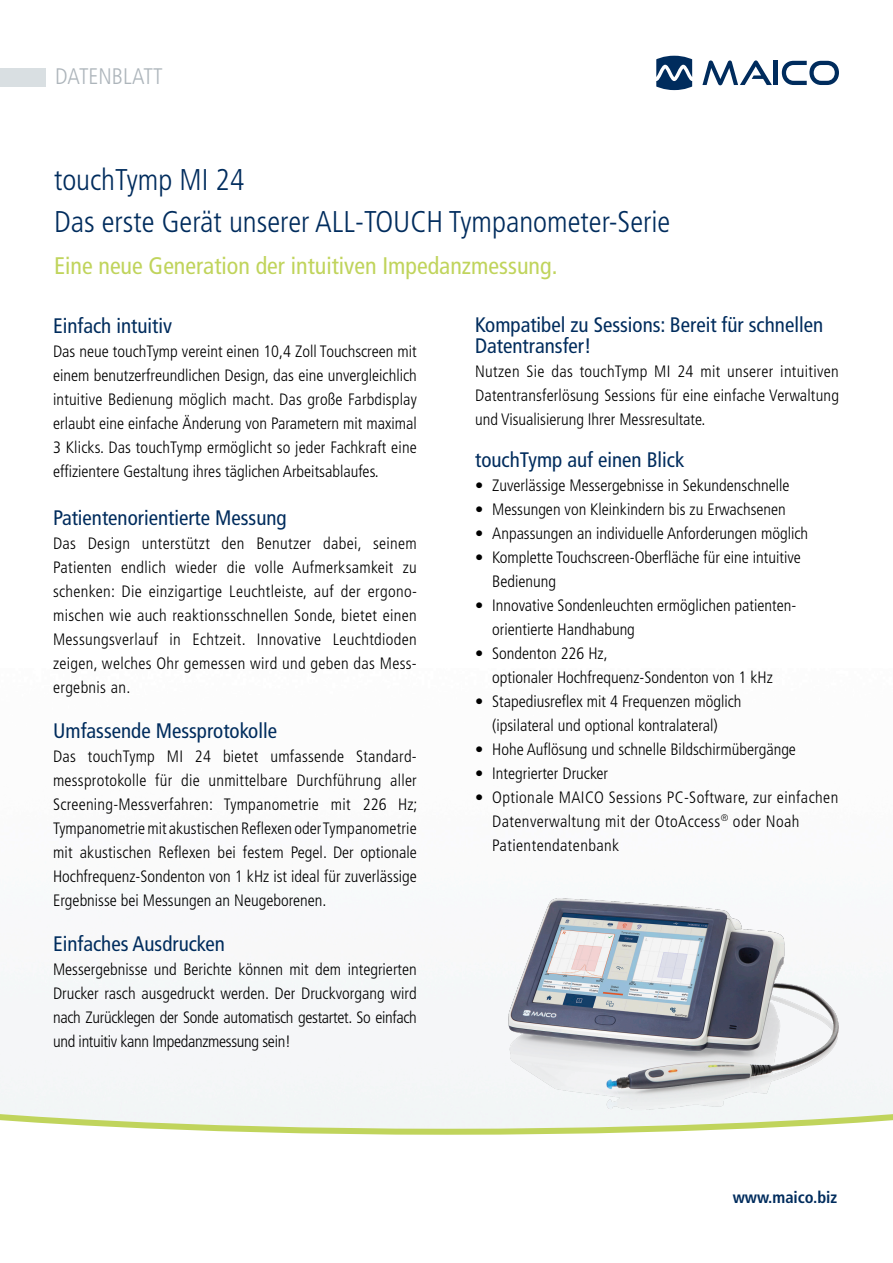
<style>
.page{position:relative;width:893px;height:1263px;background:#fff}
.page>*{position:absolute;margin:0;border:0;box-sizing:border-box;transform-origin:0 0}
.t1{font:300 condensed 30px/42px "Frutiger LT Std";color:#002c5d}
.t2{font:condensed 24px "Frutiger LT Std";color:#c0d45c}
.t3{font:300 condensed 22.5px "Frutiger LT";color:#adb5bb}
.t4{font:condensed 21px/21px "Frutiger LT Std";color:#002c5d}
.t5{font:300 condensed 16.5px/24px "Frutiger LT";color:#000;text-align:justify}
.t6{font:300 condensed 16.5px/24px "Frutiger LT";letter-spacing:.025em;color:#000}
.t7{font:700 condensed 16.5px "Frutiger LT";color:#002c5d}
</style>
<div class="page">
<svg style="left:0;top:1110px;width:893px;height:25px"></svg>
<svg style="left:702px;top:60px;width:70px;height:25px"></svg>
<hr style="left:774px;top:61px;width:4px;height:24px;background:#002c5d">
<svg style="left:782px;top:61px;width:57px;height:24px"></svg>
<svg style="left:656px;top:56px;width:36px;height:34px"></svg>
<div style="left:0;top:68px;width:46px;height:18px;background:#d9dfe2"></div>
<img style="left:427px;top:831px;width:457px;height:304px">
<h3 class="t3" style="left:55px;top:64px;width:109px">DATENBLATT</h3>
<h1 class="t1" style="left:54px;top:159px;width:618px">touchTymp MI 24<br>Das erste Gerät unserer ALL-TOUCH Tympanometer-Serie</h1>
<h2 class="t2" style="left:54px;top:252px;width:505px">Eine neue Generation der intuitiven Impedanzmessung.</h2>
<p class="t4" style="left:53px;top:315px;width:121px">Einfach intuitiv</p>
<p class="t5" style="left:53px;top:339px;width:365px">Das neue touchTymp vereint einen 10,4 Zoll Touchscreen mit einem benutzerfreundlichen Design, das eine unvergleichlich intuitive Bedienung möglich macht. Das große Farbdisplay erlaubt eine einfache Änderung von Parametern mit maximal 3 Klicks. Das touchTymp ermöglicht so jeder Fachkraft eine effizientere Gestaltung ihres täglichen Arbeitsablaufes.</p>
<p class="t4" style="left:53px;top:507px;width:235px">Patientenorientierte Messung</p>
<p class="t5" style="left:53px;top:531px;width:365px">Das Design unterstützt den Benutzer dabei, seinem Patienten endlich wieder die volle Aufmerksamkeit zu schenken: Die einzigartige Leuchtleiste, auf der ergono&shy;mischen wie auch reaktionsschnellen Sonde, bietet einen Messungsverlauf in Echtzeit. Innovative Leuchtdioden zeigen, welches Ohr gemessen wird und geben das Mess&shy;ergebnis an.</p>
<p class="t4" style="left:53px;top:720px;width:225px">Umfassende Messprotokolle</p>
<p class="t5" style="left:53px;top:744px;width:366px">Das touchTymp MI 24 bietet umfassende Standard&shy;messprotokolle für die unmittelbare Durchführung aller Screening-Messverfahren: Tympanometrie mit 226 Hz; Tympanometrie mit akustischen Reflexen oder Tympanometrie mit akustischen Reflexen bei festem Pegel. Der optionale Hochfrequenz-Sondenton von 1 kHz ist ideal für zuverlässige Ergebnisse bei Messungen an Neugeborenen.</p>
<p class="t4" style="left:53px;top:933px;width:173px">Einfaches Ausdrucken</p>
<p class="t5" style="left:53px;top:957px;width:365px">Messergebnisse und Berichte können mit dem integrierten Drucker rasch ausgedruckt werden. Der Druckvorgang wird nach Zurücklegen der Sonde automatisch gestartet. So einfach und intuitiv kann Impedanzmessung sein!</p>
<p class="t4" style="left:475px;top:314px;width:349px">Kompatibel zu Sessions: Bereit für schnellen<br>Datentransfer!</p>
<p class="t5" style="left:475px;top:359px;width:365px">Nutzen Sie das touchTymp MI 24 mit unserer intuitiven Datentransferlösung Sessions für eine einfache Verwaltung und Visualisierung Ihrer Messresultate.</p>
<p class="t4" style="left:475px;top:449px;width:211px">touchTymp auf einen Blick</p>
<p class="t5" style="left:475px;top:473px;width:316px">• Zuverlässige Messergebnisse in Sekundenschnelle</p>
<p class="t5" style="left:475px;top:497px;width:312px">• Messungen von Kleinkindern bis zu Erwachsenen</p>
<p class="t5" style="left:475px;top:521px;width:335px">• Anpassungen an individuelle Anforderungen möglich</p>
<p class="t5" style="left:492px;top:545px;width:310px;text-indent:-17px">• Komplette Touchscreen-Oberfläche für eine intuitive<br>Bedienung</p>
<p class="t5" style="left:492px;top:593px;width:306px;text-indent:-17px">• Innovative Sondenleuchten ermöglichen patienten&shy;orientierte Handhabung</p>
<p class="t5" style="left:492px;top:641px;width:282px;text-indent:-17px">• Sondenton 226 Hz,<br>optionaler Hochfrequenz-Sondenton von 1 kHz</p>
<p class="t5" style="left:475px;top:689px;width:268px;text-align:center">• Stapediusreflex mit 4 Frequenzen möglich (ipsilateral und optional kontralateral)</p>
<p class="t5" style="left:475px;top:737px;width:322px">• Hohe Auflösung und schnelle Bildschirmübergänge</p>
<p class="t5" style="left:475px;top:761px;width:134px">• Integrierter Drucker</p>
<p class="t6" style="left:492px;top:785px;width:348px;text-indent:-17px">• Optionale MAICO Sessions PC-Software, zur einfachen<br>Datenverwaltung mit der OtoAccess<sup>®</sup> oder Noah<br>Patientendatenbank</p>
<p class="t7" style="left:733px;top:1188px;width:106px">www.maico.biz</p>
</div>
